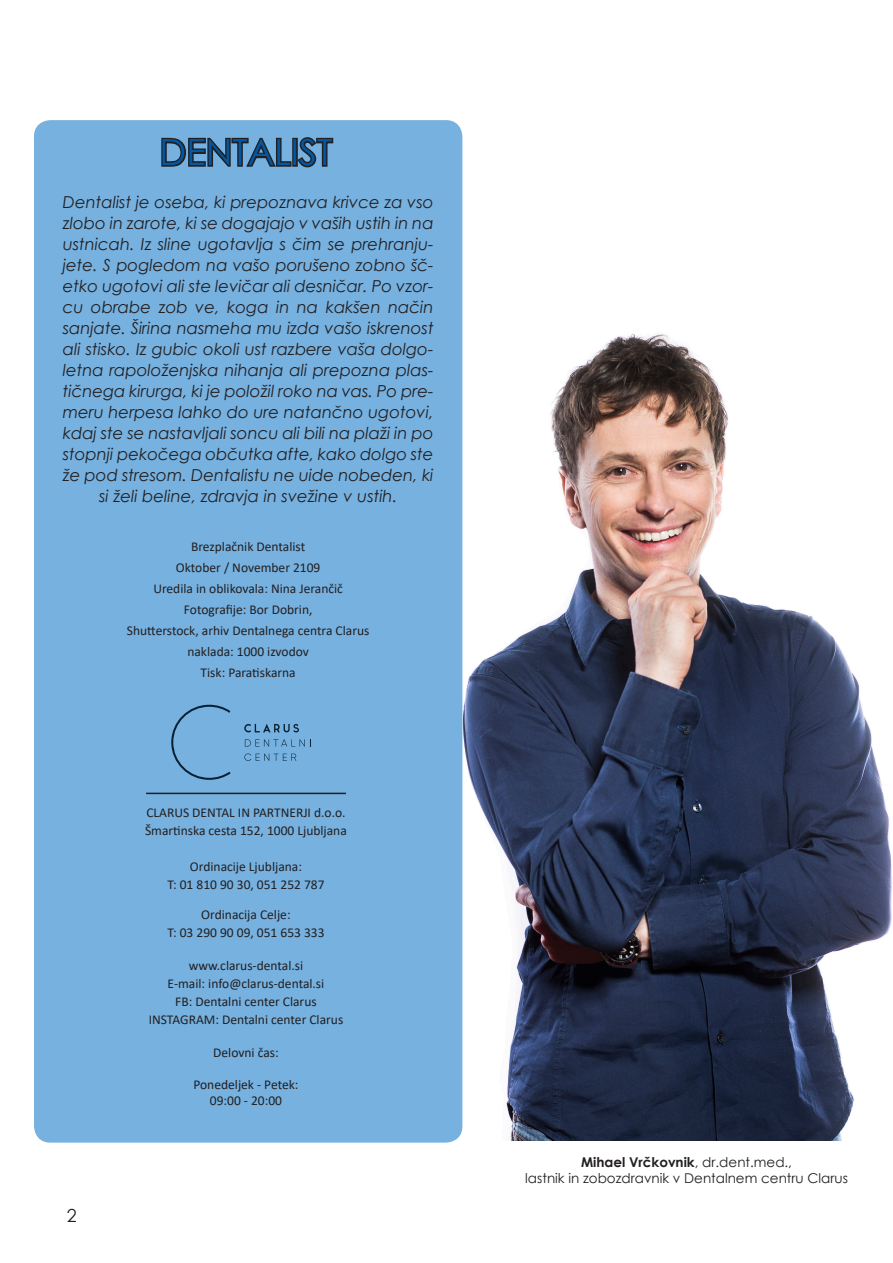
<style>
.page{position:relative;width:893px;height:1263px;background:#fff}
.page>*{position:absolute;margin:0;border:0;box-sizing:border-box;transform-origin:0 0}
.t1{font:36px "Century Gothic";color:#0158a4}
.t2{font:18px "Century Gothic";color:#231f20}
.t3{font:italic 16.5px/21px "Century Gothic";color:#231f20;text-align:center}
.t4{font:13.5px "Calibri";color:#231f20}
.t5{font:13.5px "Century Gothic";color:#231f20}
.t6{font:700 13.5px "Century Gothic";color:#231f20}
.s1{font-weight:400}
</style>
<div class="page">
<img style="left:454px;top:288px;width:438px;height:852px">
<div style="left:34px;top:120px;width:428px;height:1022px;background:#76b1e0;border-radius:16px"></div>
<svg style="left:161px;top:137px;width:173px;height:31px"></svg>
<hr style="left:146px;top:793px;width:200px;height:1px;background:#231f20">
<svg style="left:171px;top:705px;width:60px;height:75px"></svg>
<svg style="left:244px;top:724px;width:55px;height:8px"></svg>
<svg style="left:245px;top:739px;width:66px;height:7px"></svg>
<svg style="left:244px;top:753px;width:52px;height:8px"></svg>
<p class="t1" style="left:160px;top:127px;width:174px">DENTALIST</p>
<p class="t3" style="left:63px;top:191px;width:372px">Dentalist je oseba, ki prepoznava krivce za vso zlobo in zarote, ki se dogajajo v vaših ustih in na ustnicah. Iz sline ugotavlja s čim se prehranju&shy;jete. S pogledom na vašo porušeno zobno šč&shy;etko ugotovi ali ste levičar ali desničar. Po vzor&shy;cu obrabe zob ve, koga in na kakšen način sanjate. Širina nasmeha mu izda vašo iskrenost ali stisko. Iz gubic okoli ust razbere vaša dolgo&shy;letna rapoloženjska nihanja ali prepozna plas&shy;tičnega kirurga, ki je položil roko na vas. Po pre&shy;meru herpesa lahko do ure natančno ugotovi, kdaj ste se nastavljali soncu ali bili na plaži in po stopnji pekočega občutka afte, kako dolgo ste že pod stresom. Dentalistu ne uide nobeden, ki si želi beline, zdravja in svežine v ustih.</p>
<p class="t4" style="left:191px;top:537px;width:116px">Brezplačnik Dentalist</p>
<p class="t4" style="left:176px;top:558px;width:146px">Oktober / November 2109</p>
<p class="t4" style="left:153px;top:579px;width:191px">Uredila in oblikovala: Nina Jerančič</p>
<p class="t4" style="left:184px;top:600px;width:130px">Fotografije: Bor Dobrin,</p>
<p class="t4" style="left:127px;top:621px;width:244px">Shutterstock, arhiv Dentalnega centra Clarus</p>
<p class="t4" style="left:187px;top:642px;width:123px">naklada: 1000 izvodov</p>
<p class="t4" style="left:201px;top:663px;width:97px">Tisk: Paratiskarna</p>
<p class="t2" style="left:67px;top:1203px;width:11px">2</p>
<p class="t4" style="left:146px;top:803px;width:201px">CLARUS DENTAL IN PARTNERJI d.o.o.</p>
<p class="t4" style="left:145px;top:821px;width:203px">Šmartinska cesta 152, 1000 Ljubljana</p>
<p class="t4" style="left:190px;top:857px;width:114px">Ordinacije Ljubljana:</p>
<p class="t4" style="left:167px;top:875px;width:159px">T: 01 810 90 30, 051 252 787</p>
<p class="t4" style="left:201px;top:905px;width:91px">Ordinacija Celje:</p>
<p class="t4" style="left:167px;top:923px;width:159px">T: 03 290 90 09, 051 653 333</p>
<p class="t4" style="left:189px;top:956px;width:116px">www.clarus-dental.si</p>
<p class="t4" style="left:168px;top:974px;width:158px">E-mail: info@clarus-dental.si</p>
<p class="t4" style="left:175px;top:992px;width:143px">FB: Dentalni center Clarus</p>
<p class="t4" style="left:149px;top:1010px;width:196px">INSTAGRAM: Dentalni center Clarus</p>
<p class="t4" style="left:213px;top:1043px;width:67px">Delovni čas:</p>
<p class="t4" style="left:193px;top:1075px;width:107px">Ponedeljek - Petek:</p>
<p class="t4" style="left:210px;top:1091px;width:74px">09:00 - 20:00</p>
<p class="t6" style="left:581px;top:1152px;width:212px">Mihael Vrčkovnik<span class="s1">, dr.dent.med.,</span></p>
<p class="t5" style="left:525px;top:1169px;width:324px">lastnik in zobozdravnik v Dentalnem centru Clarus</p>
</div>
